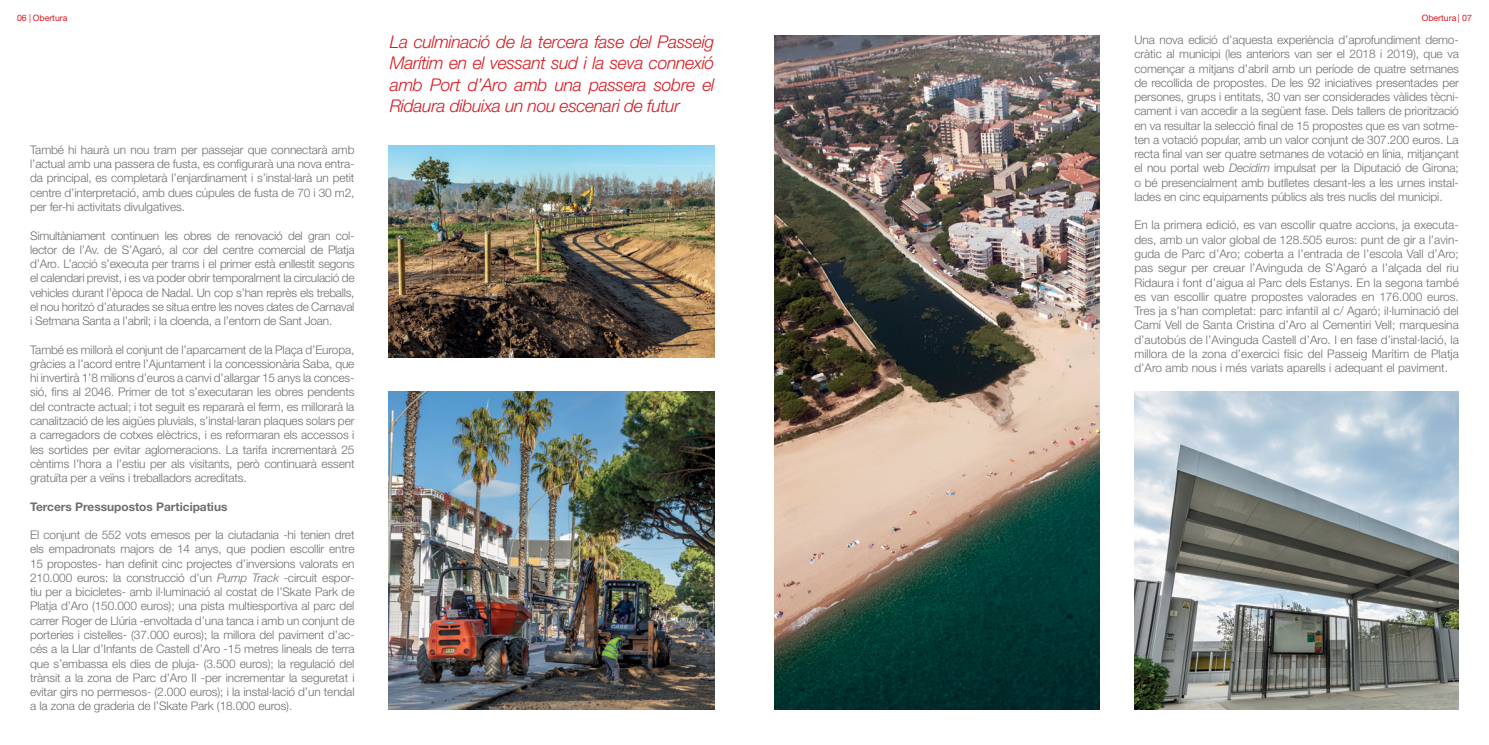
<style>
.page{position:relative;width:1489px;height:745px;background:#fff}
.page>*{position:absolute;margin:0;border:0;box-sizing:border-box;transform-origin:0 0}
.t1{font:italic 300 17.5px/21.2px "Helvetica Neue LT Std";letter-spacing:-.02em;color:#d71920;text-align:justify}
.t2{font:300 11.88px/14.2px "Helvetica Neue LT Std";letter-spacing:-.01em;color:#6d6e71;text-align:justify}
.t3{font:700 11.88px "Helvetica Neue LT Std";color:#6d6e71}
.t4{font:8.75px "Helvetica Neue LT Std";color:#d71920}
.s1{font-style:italic}
</style>
<div class="page">
<img style="left:774px;top:35px;width:324px;height:674px">
<img style="left:388px;top:145px;width:326px;height:212px">
<img style="left:388px;top:391px;width:326px;height:318px">
<img style="left:1134px;top:391px;width:324px;height:318px">
<p class="t4" style="left:17px;top:13px;width:52px">06 | Obertura</p>
<p class="t4" style="left:1421px;top:13px;width:52px">Obertura | 07</p>
<p class="t2" style="left:30px;top:142px;width:326px">També hi haurà un nou tram per passejar que connectarà amb l’actual amb una passera de fusta, es configurarà una nova entra&shy;da principal, es completarà l’enjardinament i s’instal·larà un petit centre d’interpretació, amb dues cúpules de fusta de 70 i 30 m2, per fer-hi activitats divulgatives.</p>
<p class="t2" style="left:30px;top:228px;width:326px;text-align:left">Simultàniament continuen les obres de renovació del gran col· lector de l’Av. de S’Agaró, al cor del centre comercial de Platja d’Aro. L’acció s’executa per trams i el primer està enllestit segons el calendari previst, i es va poder obrir temporalment la circulació de vehicles durant l’època de Nadal. Un cop s’han reprès els treballs, el nou horitzó d’aturades se situa entre les noves dates de Carnaval i Setmana Santa a l’abril; i la cloenda, a l’entorn de Sant Joan.</p>
<p class="t2" style="left:30px;top:342px;width:326px">També es millorà el conjunt de l’aparcament de la Plaça d’Europa, gràcies a l’acord entre l’Ajuntament i la concessionària Saba, que hi invertirà 1’8 milions d’euros a canvi d’allargar 15 anys la conces&shy;sió, fins al 2046. Primer de tot s’executaran les obres pendents del contracte actual; i tot seguit es repararà el ferm, es millorarà la canalització de les aigües pluvials, s’instal·laran plaques solars per a carregadors de cotxes elèctrics, i es reformaran els accessos i les sortides per evitar aglomeracions. La tarifa incrementarà 25 cèntims l’hora a l’estiu per als visitants, però continuarà essent gratuïta per a veïns i treballadors acreditats.</p>
<p class="t3" style="left:30px;top:498px;width:199px">Tercers Pressupostos Participatius</p>
<p class="t2" style="left:30px;top:527px;width:326px">El conjunt de 552 vots emesos per la ciutadania -hi tenien dret els empadronats majors de 14 anys, que podien escollir entre 15 propostes- han definit cinc projectes d’inversions valorats en 210.000 euros: la construcció d’un <span class="s1">Pump Track</span> -circuit espor&shy;tiu per a bicicletes- amb il·luminació al costat de l’Skate Park de Platja d’Aro (150.000 euros); una pista multiesportiva al parc del carrer Roger de Llúria -envoltada d’una tanca i amb un conjunt de porteries i cistelles- (37.000 euros); la millora del paviment d’ac&shy;cés a la Llar d’Infants de Castell d’Aro -15 metres lineals de terra que s’embassa els dies de pluja- (3.500 euros); la regulació del trànsit a la zona de Parc d’Aro II -per incrementar la seguretat i evitar girs no permesos- (2.000 euros); i la instal·lació d’un tendal a la zona de graderia de l’Skate Park (18.000 euros).</p>
<h1 class="t1" style="left:390px;top:31px;width:326px">La culminació de la tercera fase del Passeig Marítim en el vessant sud i la seva connexió amb Port d’Aro amb una passera sobre el Ridaura dibuixa un nou escenari de futur</h1>
<p class="t2" style="left:1134px;top:32px;width:326px;text-align:left">Una nova edició d’aquesta experiència d’aprofundiment demo&shy;cràtic al municipi (les anteriors van ser el 2018 i 2019), que va començar a mitjans d’abril amb un període de quatre setmanes de recollida de propostes. De les 92 iniciatives presentades per persones, grups i entitats, 30 van ser considerades vàlides tècni&shy;cament i van accedir a la següent fase. Dels tallers de priorització en va resultar la selecció final de 15 propostes que es van sotme&shy;ten a votació popular, amb un valor conjunt de 307.200 euros. La recta final van ser quatre setmanes de votació en línia, mitjançant el nou portal web <span class="s1">Decidim</span> impulsat per la Diputació de Girona; o bé presencialment amb butlletes desant-les a les urnes instal· lades en cinc equipaments públics als tres nuclis del municipi.</p>
<p class="t2" style="left:1134px;top:218px;width:326px">En la primera edició, es van escollir quatre accions, ja executa&shy;des, amb un valor global de 128.505 euros: punt de gir a l’avin&shy;guda de Parc d’Aro; coberta a l’entrada de l’escola Vall d’Aro; pas segur per creuar l’Avinguda de S’Agaró a l’alçada del riu Ridaura i font d’aigua al Parc dels Estanys. En la segona també es van escollir quatre propostes valorades en 176.000 euros.<br>Tres ja s’han completat: parc infantil al c/ Agaró; il·luminació del Camí Vell de Santa Cristina d’Aro al Cementiri Vell; marquesina d’autobús de l’Avinguda Castell d’Aro. I en fase d’instal·lació, la millora de la zona d’exercici físic del Passeig Marítim de Platja d’Aro amb nous i més variats aparells i adequant el paviment.</p>
</div>
